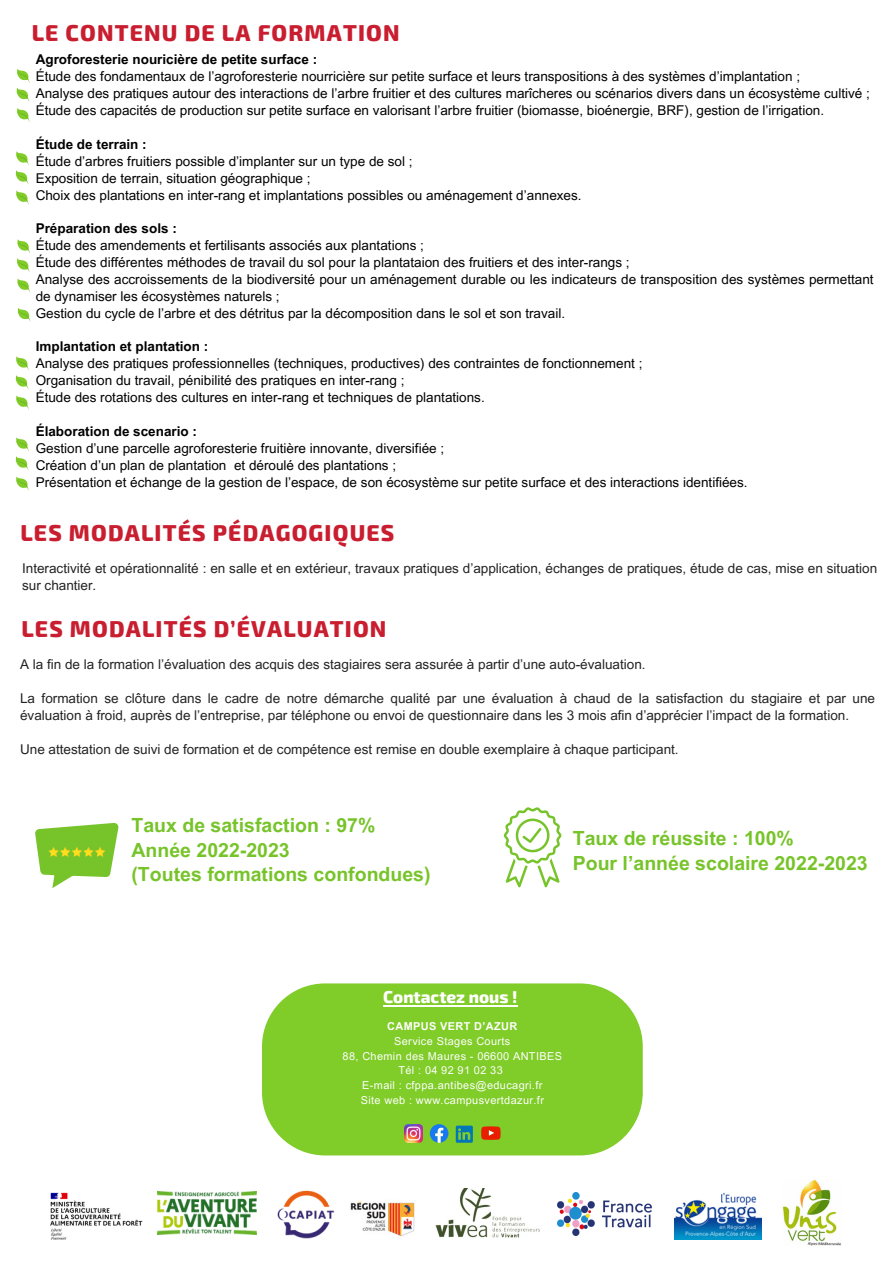
<style>
.page{position:relative;width:894px;height:1264px;background:#fff}
.page>*{position:absolute;margin:0;border:0;box-sizing:border-box;transform-origin:0 0}
.t1{font:800 22.5px "Exo 2";letter-spacing:.05em;color:#c91e30}
.t2{font:700 19.5px/24.8px "Arial MT Pro";color:#77c42a}
.t3{font:800 16.8px "Exo 2";color:#fff}
.t4{font:13.5px/16.8px "Arial MT Pro";color:#000}
.t5{font:13.5px/16.8px "Arial MT Pro";color:#222}
.t6{font:10.95px "Arial MT Pro";letter-spacing:.035em;color:#fefefe}
.t7{font:700 10.95px "Arial MT Pro";letter-spacing:.035em;color:#fefefe}
.s1{font-weight:700}
</style>
<div class="page">
<div style="left:262px;top:983px;width:380px;height:172px;background:#80cc28;border-radius:63px"></div>
<img style="left:404px;top:1124px;width:18px;height:18px">
<svg style="left:429px;top:1124px;width:19px;height:18px"></svg>
<svg style="left:455px;top:1125px;width:17px;height:17px"></svg>
<svg style="left:481px;top:1126px;width:19px;height:13px"></svg>
<hr style="left:383px;top:1004px;width:134px;height:2px;background:#fff">
<svg style="left:503px;top:807px;width:58px;height:80px"></svg>
<svg style="left:35px;top:822px;width:84px;height:66px"></svg>
<svg style="left:16px;top:69px;width:14px;height:33px"></svg>
<svg style="left:17px;top:108px;width:13px;height:14px"></svg>
<svg style="left:15px;top:151px;width:14px;height:54px"></svg>
<svg style="left:17px;top:239px;width:13px;height:54px"></svg>
<svg style="left:17px;top:308px;width:14px;height:14px"></svg>
<svg style="left:15px;top:356px;width:14px;height:54px"></svg>
<svg style="left:15px;top:437px;width:14px;height:54px"></svg>
<img style="left:277px;top:1190px;width:57px;height:49px">
<img style="left:435px;top:1188px;width:105px;height:50px">
<img style="left:157px;top:1191px;width:99px;height:43px">
<img style="left:557px;top:1192px;width:94px;height:43px">
<img style="left:782px;top:1179px;width:59px;height:66px">
<img style="left:350px;top:1201px;width:65px;height:36px">
<img style="left:674px;top:1192px;width:87px;height:47px">
<img style="left:50px;top:1192px;width:93px;height:48px">
<p class="t1" style="left:32px;top:18px;width:369px">LE CONTENU DE LA FORMATION</p>
<h4 class="t4" style="left:36px;top:53px;width:835px"><span class="s1">Agroforesterie nouricière de petite surface :<br></span>Étude des fondamentaux de l’agroforesterie nourricière sur petite surface et leurs transpositions à des systèmes d’implantation ;<br>Analyse des pratiques autour des interactions de l’arbre fruitier et des cultures marîcheres ou scénarios divers dans un écosystème cultivé ; Étude des capacités de production sur petite surface en valorisant l’arbre fruitier (biomasse, bioénergie, BRF), gestion de l’irrigation.</h4>
<h4 class="t4" style="left:36px;top:137px;width:547px"><span class="s1">Étude de terrain :<br></span>Étude d’arbres fruitiers possible d’implanter sur un type de sol ;<br>Exposition de terrain, situation géographique ;<br>Choix des plantations en inter-rang et implantations possibles ou aménagement d’annexes.</h4>
<h4 class="t4" style="left:36px;top:222px;width:839px"><span class="s1">Préparation des sols :<br></span>Étude des amendements et fertilisants associés aux plantations ;<br>Étude des différentes méthodes de travail du sol pour la plantataion des fruitiers et des inter-rangs ;<br>Analyse des accroissements de la biodiversité pour un aménagement durable ou les indicateurs de transposition des systèmes permettant de dynamiser les écosystèmes naturels ;<br>Gestion du cycle de l’arbre et des détritus par la décomposition dans le sol et son travail.</h4>
<h4 class="t4" style="left:36px;top:340px;width:608px"><span class="s1">Implantation et plantation :<br></span>Analyse des pratiques professionnelles (techniques, productives) des contraintes de fonctionnement ; Organisation du travail, pénibilité des pratiques en inter-rang ;<br>Étude des rotations des cultures en inter-rang et techniques de plantations.</h4>
<h4 class="t4" style="left:36px;top:424px;width:713px"><span class="s1">Élaboration de scenario :<br></span>Gestion d’une parcelle agroforesterie fruitière innovante, diversifiée ;<br>Création d’un plan de plantation et déroulé des plantations ;<br>Présentation et échange de la gestion de l’espace, de son écosystème sur petite surface et des interactions identifiées.</h4>
<p class="t1" style="left:20px;top:518px;width:375px">LES MODALITÉS PÉDAGOGIQUES</p>
<p class="t5" style="left:22px;top:561px;width:856px">Interactivité et opérationnalité : en salle et en extérieur, travaux pratiques d’application, échanges de pratiques, étude de cas, mise en situation sur chantier.</p>
<p class="t1" style="left:21px;top:614px;width:366px">LES MODALITÉS D’ÉVALUATION</p>
<p class="t5" style="left:20px;top:658px;width:627px">A la fin de la formation l’évaluation des acquis des stagiaires sera assurée à partir d’une auto-évaluation.</p>
<p class="t5" style="left:20px;top:691px;width:856px">La formation se clôture dans le cadre de notre démarche qualité par une évaluation à chaud de la satisfaction du stagiaire et par une évaluation à froid, auprès de l’entreprise, par téléphone ou envoi de questionnaire dans les 3 mois afin d’apprécier l’impact de la formation.</p>
<p class="t5" style="left:20px;top:742px;width:660px">Une attestation de suivi de formation et de compétence est remise en double exemplaire à chaque participant.</p>
<p class="t2" style="left:131px;top:815px;width:300px">Taux de satisfaction : 97%<br>Année 2022-2023<br>(Toutes formations confondues)</p>
<p class="t2" style="left:572px;top:828px;width:296px">Taux de réussite : 100%<br>Pour l’année scolaire 2022-2023</p>
<p class="t3" style="left:383px;top:986px;width:136px">Contactez nous !</p>
<p class="t7" style="left:387px;top:1021px;width:132px">CAMPUS VERT D’AZUR</p>
<p class="t6" style="left:394px;top:1036px;width:118px">Service Stages Courts</p>
<p class="t6" style="left:342px;top:1051px;width:221px">88, Chemin des Maures - 06600 ANTIBES</p>
<p class="t6" style="left:398px;top:1066px;width:106px">Tél : 04 92 91 02 33</p>
<p class="t6" style="left:362px;top:1081px;width:182px">E-mail : cfppa.antibes@educagri.fr</p>
<p class="t6" style="left:360px;top:1096px;width:185px">Site web : www.campusvertdazur.fr</p>
</div>
